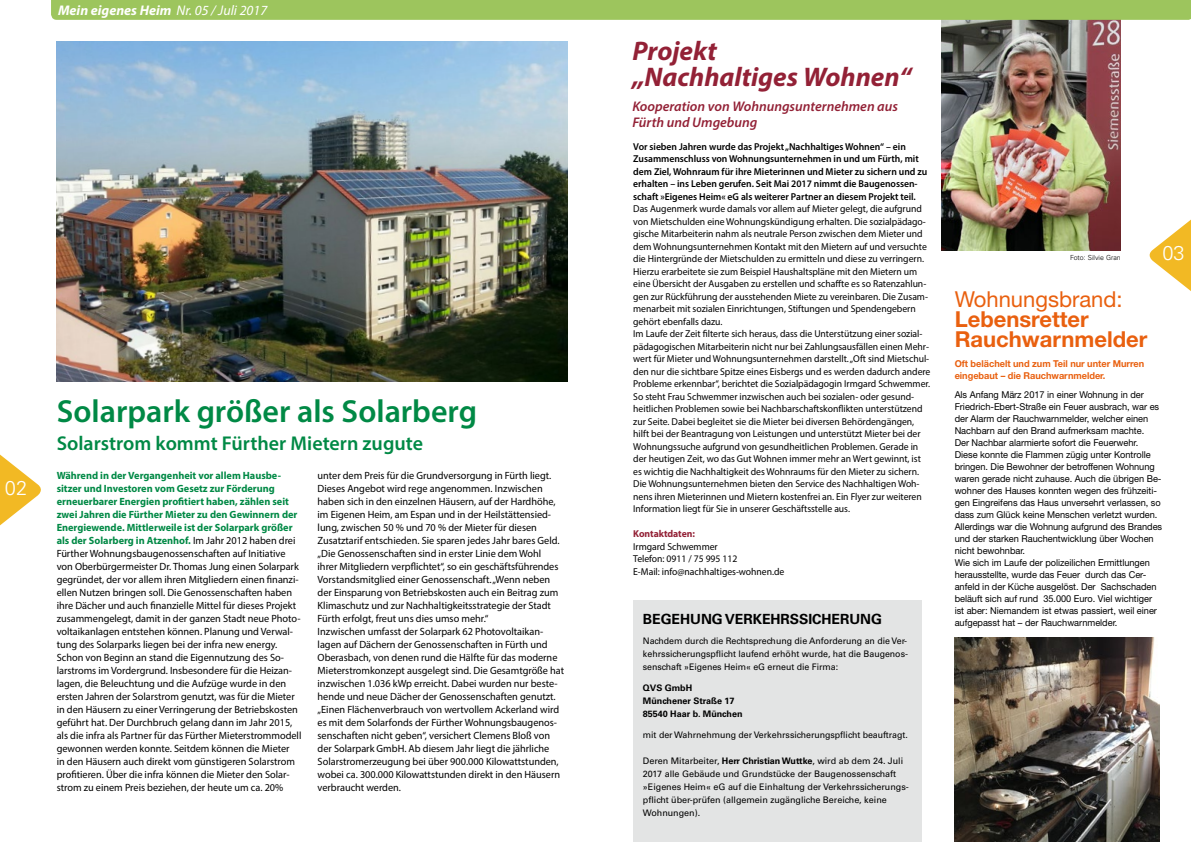
<style>
.page{position:relative;width:1191px;height:842px;background:#fff}
.page>*{position:absolute;margin:0;border:0;box-sizing:border-box;transform-origin:0 0}
.t1{font:600 32px "Myriad Pro";color:#008945}
.t2{font:italic 700 27px/26px "Myriad Pro";color:#932136}
.t3{font:700 22px/20px "Helvetica Neue LT Std";color:#e9600f}
.t4{font:22px "Helvetica Neue LT Std";color:#e9600f}
.t5{font:600 20px "Myriad Pro";color:#008945}
.t6{font:300 20px "Univers LT Std";color:#fff}
.t7{font:italic 600 14px/16px "Myriad Pro";color:#932136}
.t8{font:italic 700 14px "Myriad Pro";color:#fff}
.t9{font:700 14px "Univers LT Std";letter-spacing:-.005em;color:#000}
.t10{font:10.5px/13px "Myriad Pro";color:#000}
.t11{font:10px/12.5px "Myriad Pro";letter-spacing:-.005em;color:#000}
.t12{font:600 10px/12.5px "Myriad Pro";letter-spacing:-.005em;color:#000}
.t13{font:700 10px "Myriad Pro";color:#932136}
.t14{font:9.5px/12px "Helvetica Neue LT Std";letter-spacing:-.005em;color:#000}
.t15{font:700 9.5px/12.5px "Helvetica Neue LT Std";letter-spacing:-.005em;color:#e9600f}
.t16{font:9px/13px "Univers LT Std";letter-spacing:-.005em;color:#000;text-align:justify}
.t17{font:700 9px/13px "Univers LT Std";letter-spacing:-.005em;color:#000}
.t18{font:300 7px "Univers LT Std";color:#000}
.s1{font-weight:400}
.s2{font-weight:700;color:#008945}
.s3{font-weight:700}
</style>
<div class="page">
<img style="left:57px;top:41px;width:510px;height:340px">
<svg style="left:0;top:454px;width:41px;height:72px"></svg>
<div style="left:633px;top:600px;width:288px;height:242px;background:#e3e4e4"></div>
<img style="left:941px;top:20px;width:179px;height:230px">
<svg style="left:1149px;top:219px;width:42px;height:72px"></svg>
<div style="left:51px;top:0;width:1140px;height:20px;background:#9dc55d"></div>
<img style="left:954px;top:638px;width:205px;height:204px">
<h3 class="t8" style="left:58px;top:2px;width:211px">Mein eigenes Heim <span class="s1">Nr. 05 / Juli 2017</span></h3>
<h3 class="t6" style="left:5px;top:476px;width:24px">02</h3>
<h1 class="t1" style="left:57px;top:391px;width:422px">Solarpark größer als Solarberg</h1>
<h3 class="t5" style="left:57px;top:431px;width:368px">Solarstrom kommt Fürther Mietern zugute</h3>
<p class="t10" style="left:57px;top:469px;width:246px"><span class="s2">Während in der Vergangenheit vor allem Hausbe&shy;sitzer und Investoren vom Gesetz zur Förderung erneuerbarer Energien profitiert haben, zählen seit zwei Jahren die Fürther Mieter zu den Gewinnern der Energiewende. Mittlerweile ist der Solarpark größer als der Solarberg in Atzenhof.</span> I m Jahr 2012 haben drei Fürther Wohnungsbaugenossenschaften auf I nitiative von Oberbürgermeister Dr. Thomas Jung einen Solarpark gegründet, der vor allem ihren Mitgliedern einen finanzi&shy;ellen Nutzen bringen soll. Die Genossenschaften haben ihre Dächer und auch finanzielle Mittel für dieses Projekt zusammengelegt, damit in der ganzen Stadt neue Photo&shy;voltaikanlagen entstehen können. Planung und Verwal&shy;tung des Solarparks liegen bei der infra new energy.<br>Schon von Beginn an stand die Eigennutzung des So&shy;larstroms im Vordergrund. I nsbesondere für die Heizan&shy;lagen, die Beleuchtung und die Aufzüge wurde in den ersten Jahren der Solarstrom genutzt, was für die Mieter in den Häusern zu einer Verringerung der Betriebskosten geführt hat. Der Durchbruch gelang dann im Jahr 2015, als die infra als Partner für das Fürther Mieterstrommodell gewonnen werden konnte. Seitdem können die Mieter<br>in den Häusern auch direkt vom günstigeren Solarstrom profitieren. Über die infra können die Mieter den Solar&shy;strom zu einem Preis beziehen, der heute um ca. 20%</p>
<p class="t10" style="left:317px;top:469px;width:248px">unter dem Preis für die Grundversorgung in Fürth liegt.<br>Dieses Angebot wird rege angenommen. I nzwischen haben sich in den einzelnen Häusern, auf der Hardhöhe, im Eigenen Heim, am Espan und in der Heilstättensied&shy;lung, zwischen 50 % und 70 % der Mieter für diesen Zusatztarif entschieden. Sie sparen jedes Jahr bares Geld. „Die Genossenschaften sind in erster Linie dem Wohl<br>ihrer Mitgliedern verpflichtet“, so ein geschäftsführendes Vorstandsmitglied einer Genossenschaft. „Wenn neben der Einsparung von Betriebskosten auch ein Beitrag zum Klimaschutz und zur Nachhaltigkeitsstrategie der Stadt Fürth erfolgt, freut uns dies umso mehr.“<br>I nzwischen umfasst der Solarpark 62 Photovoltaikan&shy;lagen auf Dächern der Genossenschaften in Fürth und Oberasbach, von denen rund die Hälfte für das moderne Mieterstromkonzept ausgelegt sind. Die Gesamtgröße hat inzwischen 1.036 kWp erreicht. Dabei wurden nur beste&shy;hende und neue Dächer der Genossenschaften genutzt. „Einen Flächenverbrauch von wertvollem Ackerland wird es mit dem Solarfonds der Fürther Wohnungsbaugenos&shy;senschaften nicht geben“, versichert Clemens Bloß von der Solarpark GmbH. Ab diesem Jahr liegt die jährliche Solarstromerzeugung bei über 900.000 Kilowattstunden, wobei ca. 300.000 Kilowattstunden direkt in den Häusern verbraucht werden.</p>
<h2 class="t2" style="left:632px;top:37px;width:281px">Projekt<br>„Nachhaltiges Wohnen“</h2>
<h3 class="t7" style="left:632px;top:98px;width:267px">Kooperation von Wohnungsunternehmen aus<br>Fürth und Umgebung</h3>
<p class="t12" style="left:633px;top:140px;width:296px">Vor sieben Jahren wurde das Projekt „Nachhaltiges Wohnen“ – ein Zusammenschluss von Wohnungsunternehmen in und um Fürth, mit dem Ziel, Wohnraum für ihre Mieterinnen und Mieter zu sichern und zu erhalten – ins Leben gerufen. Seit Mai 2017 nimmt die Baugenossen&shy;schaft »Eigenes Heim« eG als weiterer Partner an diesem Projekt teil.</p>
<p class="t11" style="left:633px;top:202px;width:299px">Das Augenmerk wurde damals vor allem auf Mieter gelegt, die aufgrund von Mietschulden eine Wohnungskündigung erhalten. Die sozialpädago&shy;gische Mitarbeiterin nahm als neutrale Person zwischen dem Mieter und dem Wohnungsunternehmen Kontakt mit den Mietern auf und versuchte die Hintergründe der Mietschulden zu ermitteln und diese zu verringern.<br>Hierzu erarbeitete sie zum Beispiel Haushaltspläne mit den Mietern um eine Übersicht der Ausgaben zu erstellen und schaffte es so Ratenzahlun&shy;gen zur Rückführung der ausstehenden Miete zu vereinbaren. Die Zusam&shy;menarbeit mit sozialen Einrichtungen, Stiftungen und Spendengebern gehört ebenfalls dazu.<br>I m Laufe der Zeit filterte sich heraus, dass die Unterstützung einer sozial&shy;pädagogischen Mitarbeiterin nicht nur bei Zahlungsausfällen einen Mehr&shy;wert für Mieter und Wohnungsunternehmen darstellt. „Oft sind Mietschul&shy;den nur die sichtbare Spitze eines Eisbergs und es werden dadurch andere Probleme erkennbar“, berichtet die Sozialpädagogin I rmgard Schwemmer.<br>So steht Frau Schwemmer inzwischen auch bei sozialen- oder gesund&shy;heitlichen Problemen sowie bei Nachbarschaftskonflikten unterstützend zur Seite. Dabei begleitet sie die Mieter bei diversen Behördengängen, hilft bei der Beantragung von Leistungen und unterstützt Mieter bei der Wohnungssuche aufgrund von gesundheitlichen Problemen. Gerade in der heutigen Zeit, wo das Gut Wohnen immer mehr an Wert gewinnt, ist es wichtig die Nachhaltigkeit des Wohnraums für den Mieter zu sichern.<br>Die Wohnungsunternehmen bieten den Service des Nachhaltigen Woh&shy;nens ihren Mieterinnen und Mietern kostenfrei an. Ein Flyer zur weiteren<br>I nformation liegt für Sie in unserer Geschäftsstelle aus.</p>
<p class="t13" style="left:633px;top:527px;width:63px">Kontaktdaten:</p>
<p class="t11" style="left:633px;top:540px;width:153px">I rmgard Schwemmer<br>Telefon: 0911 / 75 995 112<br>E-Mail: info@nachhaltiges-wohnen.de</p>
<h3 class="t9" style="left:643px;top:611px;width:238px">Beg ehung Verkehrssich erung</h3>
<p class="t16" style="left:643px;top:635px;width:266px">Nachdem durch die Rechtsprechung die Anforderung an die Ver&shy;kehrssicherungspflicht laufend erhöht wurde, hat die Baugenos&shy;senschaft »Eigenes Heim« eG erneut die Firma:</p>
<p class="t17" style="left:643px;top:682px;width:101px">QVS GmbH<br>Münchener Straße 17<br>85540 Haar b. München</p>
<p class="t16" style="left:643px;top:729px;width:266px">mit der Wahrnehmung der Verkehrssicherungspflicht beauftragt.</p>
<p class="t16" style="left:643px;top:755px;width:267px;text-align:left">Deren Mitarbeiter, <span class="s3">Herr Christian Wuttke</span>, wird ab dem 24. Juli 2017 alle Gebäude und Grundstücke der Baugenossenschaft »Eigenes Heim« eG auf die Einhaltung der Verkehrssicherungs&shy;pflicht über-prüfen (allgemein zugängliche Bereiche, keine Wohnungen).</p>
<p class="t18" style="left:1070px;top:254px;width:52px">Foto: Silvie Gran</p>
<h3 class="t6" style="left:1162px;top:241px;width:24px">03</h3>
<h3 class="t4" style="left:954px;top:287px;width:169px">Wohnungsbrand:</h3>
<h3 class="t3" style="left:954px;top:309px;width:194px">Lebensretter<br>Rauchwarnmelder</h3>
<p class="t15" style="left:954px;top:357px;width:191px">Oft belächelt und zum Teil nur unter Murren eingebaut – die Rauchwarnmelder.</p>
<p class="t14" style="left:954px;top:389px;width:209px">Als Anfang März 2017 in einer Wohnung in der Friedrich-Ebert-Straße ein Feuer ausbrach, war es der Alarm der Rauchwarnmelder, welcher einen Nachbarn auf den Brand aufmerksam machte.<br>Der Nachbar alarmierte sofort die Feuerwehr.<br>Diese konnte die Flammen zügig unter Kontrolle bringen. Die Bewohner der betroffenen Wohnung waren gerade nicht zuhause. Auch die übrigen Be&shy;wohner des Hauses konnten wegen des frühzeiti&shy;gen Eingreifens das Haus unversehrt verlassen, so dass zum Glück keine Menschen verletzt wurden.<br>Allerdings war die Wohnung aufgrund des Brandes und der starken Rauchentwicklung über Wochen nicht bewohnbar.<br>Wie sich im Laufe der polizeilichen Ermittlungen herausstellte, wurde das Feuer durch das Cer&shy;anfeld in der Küche ausgelöst. Der Sachschaden beläuft sich auf rund 35.000 Euro. Viel wichtiger ist aber: Niemandem ist etwas passiert, weil einer aufgepasst hat – der Rauchwarnmelder.</p>
</div>
